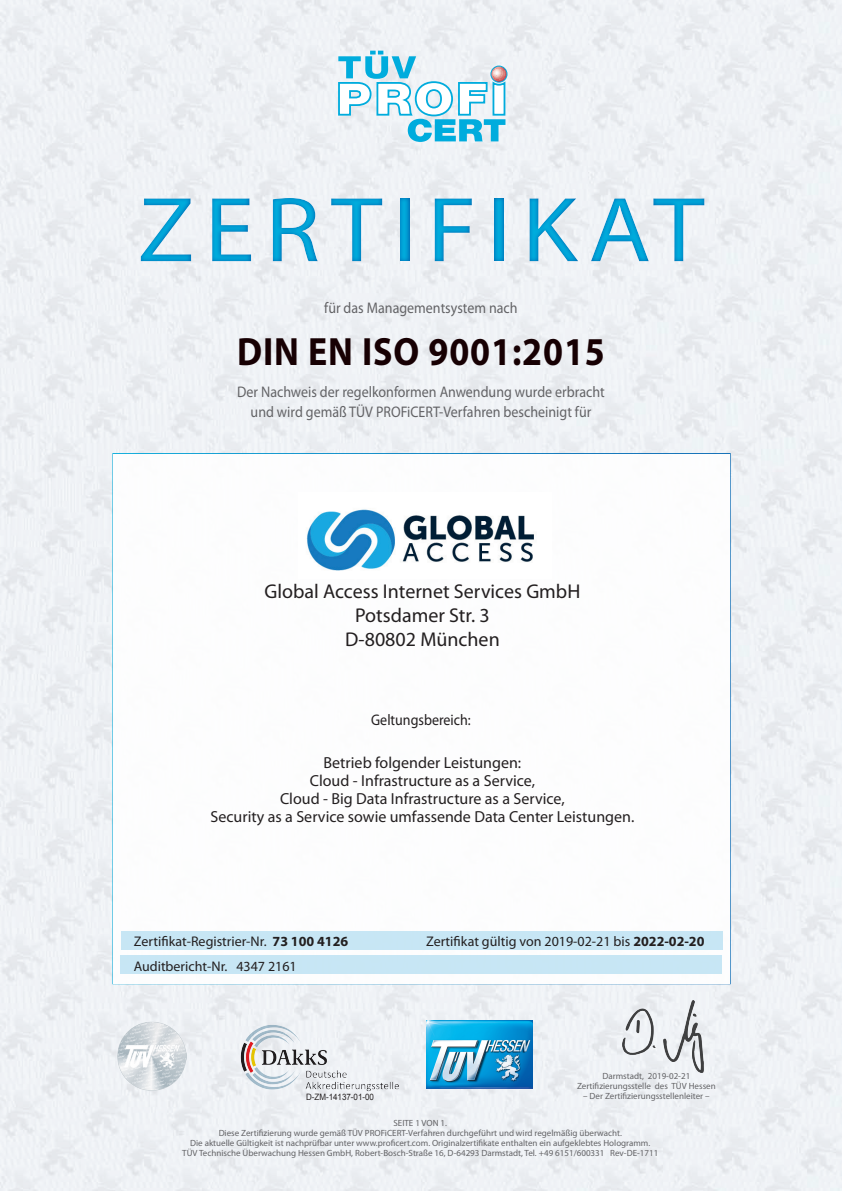
<style>
.page{position:relative;width:842px;height:1191px;background:#fff}
.page>*{position:absolute;margin:0;border:0;box-sizing:border-box;transform-origin:0 0}
.t1{font:93px "Myriad Pro";letter-spacing:.1em;color:#00acdd;scale:1.1 1}
.t2{font:700 39.6px "Myriad Pro";letter-spacing:.025em;color:#170003;scale:.91 1}
.t3{font:20px/24px "Myriad Pro";color:#231f20;text-align:center}
.t4{font:16px/18px "Myriad Pro";color:#231f20;text-align:center}
.t5{font:15.4px/20px "Myriad Pro";color:#636366;text-align:center;scale:.91 1}
.t6{font:15.4px "Myriad Pro";color:#231f20;scale:.91 1}
.t7{font:14px/24.6px "Myriad Pro";color:#231f20}
.t8{font:9px/10px "Myriad Pro";color:#636366;text-align:center}
.t9{font:8.8px "Arial";color:#231f20;scale:.91 1}
.s1{font-weight:700}
</style>
<div class="page">
<img style="left:0;top:0;width:842px;height:1191px">
<img style="left:734px;top:566px;width:108px;height:47px">
<svg style="left:338px;top:51px;width:169px;height:91px"></svg>
<img style="left:241px;top:1024px;width:158px;height:67px">
<img style="left:427px;top:1020px;width:106px;height:69px">
<div style="left:112px;top:453px;width:619px;height:531px;background:#fff;border:2px solid #fff"></div>
<div style="left:120px;top:955px;width:602px;height:19px;background:#c1e4f4"></div>
<div style="left:121px;top:931px;width:601px;height:19px;background:#c1e4f4"></div>
<img style="left:731px;top:455px;width:111px;height:40px">
<img style="left:622px;top:1000px;width:82px;height:72px">
<img style="left:734px;top:924px;width:92px;height:63px">
<img style="left:732px;top:670px;width:104px;height:47px">
<div style="left:0;top:172px;width:842px;height:114px;background:#006bb6;opacity:.75"></div>
<img style="left:117px;top:1021px;width:70px;height:69px">
<img style="left:306px;top:509px;width:228px;height:62px">
<h1 class="t1" style="left:138px;top:173px;width:517px">ZERTIFIKAT</h1>
<h3 class="t5" style="left:324px;top:298px;width:214px">für das Managementsystem nach</h3>
<h2 class="t2" style="left:237px;top:326px;width:406px">DIN EN ISO 9001:2015</h2>
<h3 class="t5" style="left:237px;top:381px;width:405px">Der Nachweis der regelkonformen Anwendung wurde erbracht und wird gemäß TÜV PROFiCERT-Verfahren bescheinigt für</h3>
<h3 class="t3" style="left:264px;top:579px;width:317px">Global Access Internet Services GmbH<br>Potsdamer Str. 3<br>D-80802 München</h3>
<h3 class="t6" style="left:371px;top:710px;width:111px">Geltungsbereich:</h3>
<h3 class="t4" style="left:210px;top:754px;width:426px">Betrieb folgender Leistungen:<br>Cloud - Infrastructure as a Service,<br>Cloud - Big Data Infrastructure as a Service,<br>Security as a Service sowie umfassende Data Center Leistungen.</h3>
<h3 class="t7" style="left:134px;top:929px;width:216px">Zertifikat-Registrier-Nr. <span class="s1">73 100 4126<br></span>Auditbericht-Nr. 4347 2161</h3>
<h3 class="t7" style="left:426px;top:929px;width:280px">Zertifikat gültig von 2019-02-21 bis <span class="s1">2022-02-20</span></h3>
<p class="t8" style="left:577px;top:1071px;width:140px">Darmstadt, 2019-02-21<br>Zertifizierungsstelle des TÜV Hessen</p>
<p class="t9" style="left:306px;top:1090px;width:76px">D-ZM-14137-01-00</p>
<p class="t8" style="left:583px;top:1091px;width:128px">– Der Zertifizierungsstellenleiter –</p>
<p class="t8" style="left:182px;top:1118px;width:478px">SEITE 1 VON 1.<br>Diese Zertifizierung wurde gemäß TÜV PROFiCERT-Verfahren durchgeführt und wird regelmäßig überwacht.<br>Die aktuelle Gültigkeit ist nachprüfbar unter www.proficert.com. Originalzertifikate enthalten ein aufgeklebtes Hologramm.<br>TÜV Technische Überwachung Hessen GmbH, Robert-Bosch-Straße 16, D-64293 Darmstadt, Tel. +49 6151/600331 Rev-DE-1711</p>
</div>
